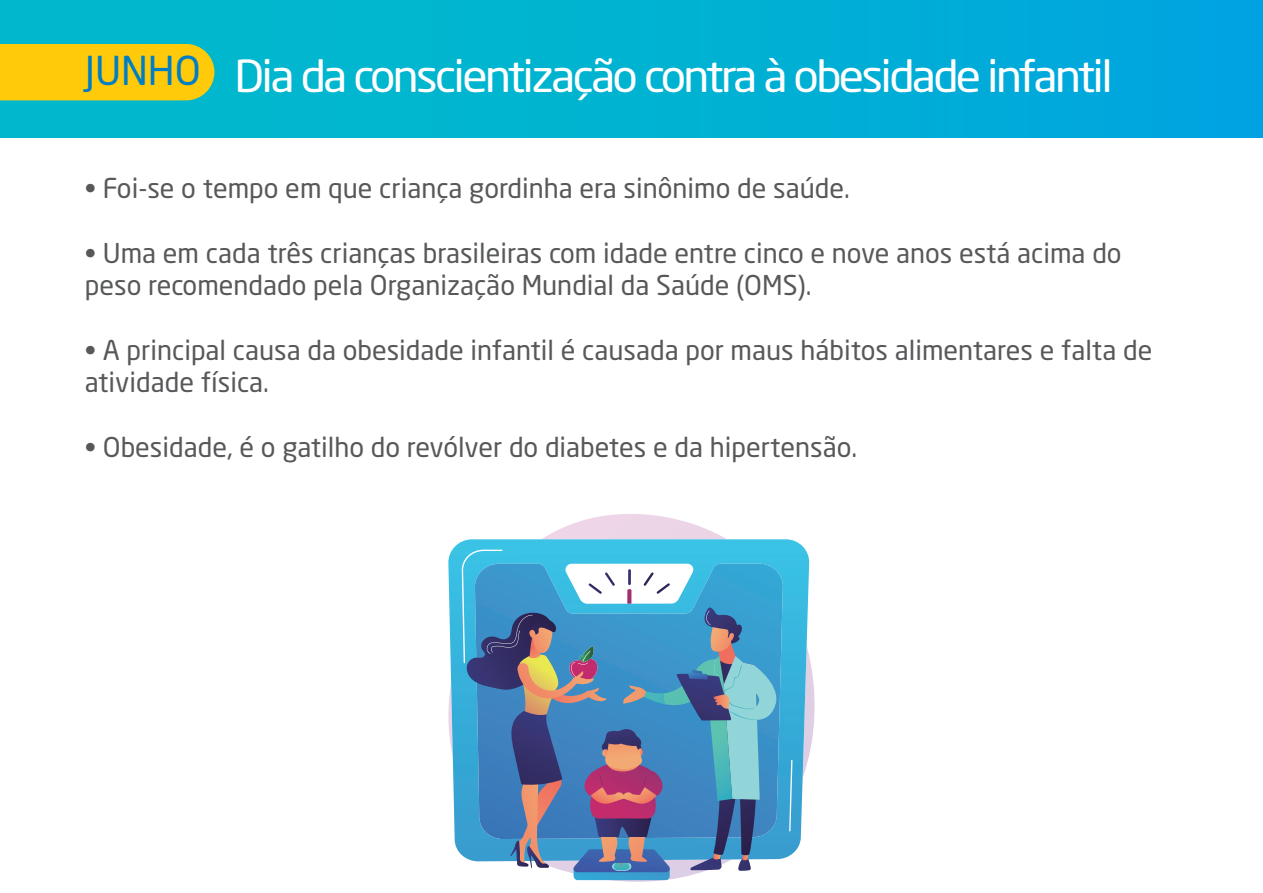
<style>
.page{position:relative;width:1263px;height:893px;background:#fff}
.page>*{position:absolute;margin:0;border:0;box-sizing:border-box;transform-origin:0 0}
.t1{font:43.65px "Neo Sans Std";letter-spacing:-.06em;color:#fff;scale:1.07 1}
.t2{font:39.45px "Neo Sans Std";color:#007ec5}
.t3{font:27px/32.4px "Neo Sans Std";color:#57585a}
</style>
<div class="page">
<div style="left:0;top:0;width:1263px;height:137px;background:linear-gradient(to right,#02bbc9,#00a6de)"></div>
<div style="left:0;top:44px;width:214px;height:56px;background:#feca0a"></div>
<svg style="left:542px;top:514px;width:273px;height:368px"></svg>
<svg style="left:448px;top:539px;width:361px;height:322px;background:#59bee1"></svg>
<svg style="left:789px;top:760px;width:3px;height:71px"></svg>
<svg style="left:461px;top:550px;width:316px;height:330px;background:#5f92b9"></svg>
<h2 class="t2" style="left:85px;top:46px;width:117px">JUNHO</h2>
<h1 class="t1" style="left:234px;top:49px;width:822px">Dia da conscientização contra à obesidade infantil</h1>
<p class="t3" style="left:85px;top:171px;width:766px">• Foi-se o tempo em que criança gordinha era sinônimo de saúde.</p>
<p class="t3" style="left:85px;top:236px;width:1038px">• Uma em cada três crianças brasileiras com idade entre cinco e nove anos está acima do peso recomendado pela Organização Mundial da Saúde (OMS).</p>
<p class="t3" style="left:85px;top:333px;width:1069px">• A principal causa da obesidade infantil é causada por maus hábitos alimentares e falta de atividade física.</p>
<p class="t3" style="left:85px;top:431px;width:774px">• Obesidade, é o gatilho do revólver do diabetes e da hipertensão.</p>
</div>
